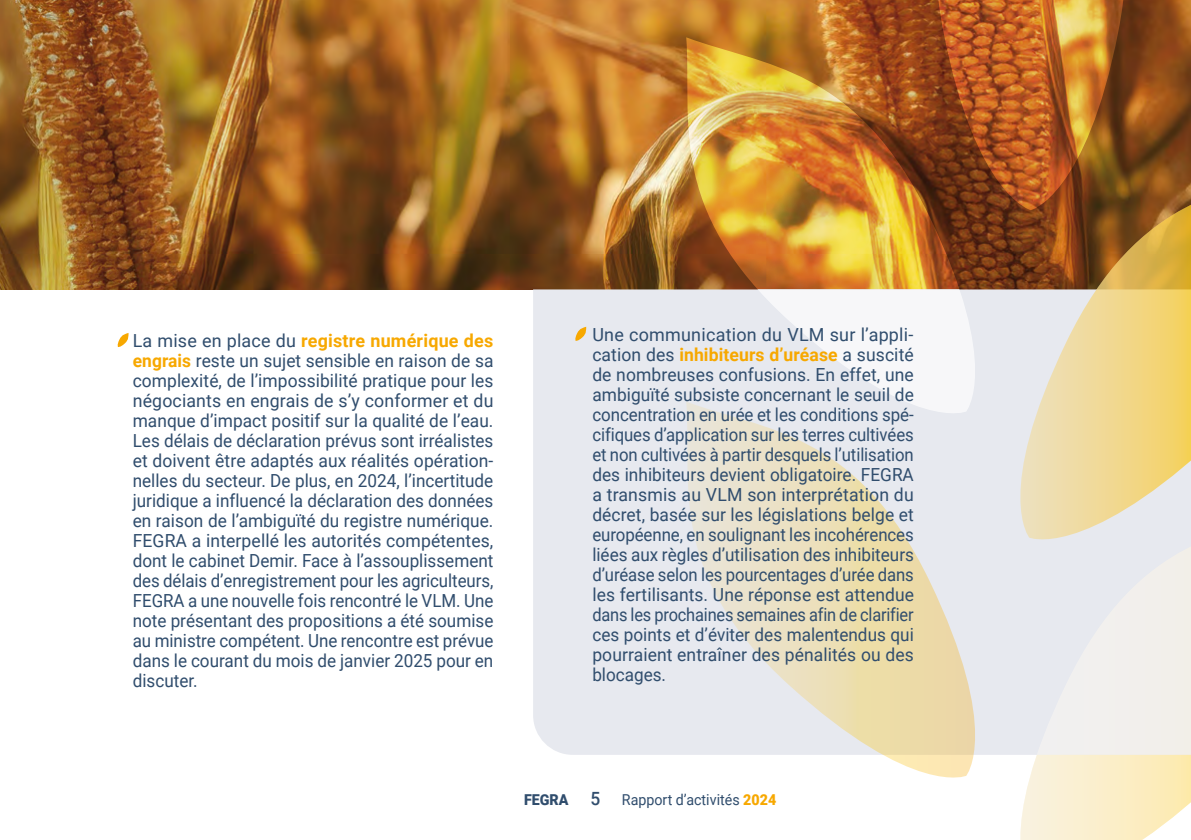
<style>
.page{position:relative;width:1191px;height:840px;background:#fff}
.page>*{position:absolute;margin:0;border:0;box-sizing:border-box;transform-origin:0 0}
.t1{font:18px/20px "Roboto";color:#304d6d;text-align:justify}
.t2{font:15px "Roboto";color:#304d6d;scale:.95 1}
.t3{font:900 15px "Roboto";color:#304d6d;scale:.95 1}
.s1{font-weight:700;color:#f7a800}
.s2{font-weight:500;font-size:18.2px}
.s3{font-weight:900;color:#f7a800}
</style>
<div class="page">
<img style="left:310px;top:0;width:881px;height:289px">
<img style="left:0;top:0;width:310px;height:289px">
<svg style="left:917px;top:0;width:227px;height:210px;background:#af6425"></svg>
<div style="left:533px;top:289px;width:469px;height:465px;background:#e7e9ef"></div>
<svg style="left:1002px;top:541px;width:189px;height:298px;background:#f0ede6"></svg>
<svg style="left:1002px;top:163px;width:189px;height:378px;background:#d0b27e"></svg>
<svg style="left:668px;top:415px;width:325px;height:363px;background:#eae4d3"></svg>
<img style="left:668px;top:37px;width:325px;height:378px">
<svg style="left:117px;top:333px;width:12px;height:14px"></svg>
<svg style="left:574px;top:326px;width:13px;height:15px"></svg>
<p class="t1" style="left:133px;top:330px;width:362px">La mise en place du <span class="s1">registre numérique des engrais</span> reste un sujet sensible en raison de sa complexité, de l’impossibilité pratique pour les négociants en engrais de s’y conformer et du manque d’impact positif sur la qualité de l’eau.<br>Les délais de déclaration prévus sont irréalistes et doivent être adaptés aux réalités opération&shy;nelles du secteur. De plus, en 2024, l’incertitude juridique a influencé la déclaration des données en raison de l’ambiguïté du registre numérique.<br>FEGRA a interpellé les autorités compétentes, dont le cabinet Demir. Face à l’assouplissement des délais d’enregistrement pour les agriculteurs, FEGRA a une nouvelle fois rencontré le VLM. Une note présentant des propositions a été soumise au ministre compétent. Une rencontre est prévue dans le courant du mois de janvier 2025 pour en discuter.</p>
<p class="t1" style="left:592px;top:323px;width:323px">Une communication du VLM sur l’appli&shy;cation des <span class="s1">inhibiteurs d’uréase</span> a suscité de nombreuses confusions. En effet, une ambiguïté subsiste concernant le seuil de concentration en urée et les conditions spé&shy;cifiques d’application sur les terres cultivées et non cultivées à partir desquels l’utilisation des inhibiteurs devient obligatoire. FEGRA a transmis au VLM son interprétation du décret, basée sur les législations belge et européenne, en soulignant les incohérences liées aux règles d’utilisation des inhibiteurs d’uréase selon les pourcentages d’urée dans les fertilisants. Une réponse est attendue dans les prochaines semaines afin de clarifier ces points et d’éviter des malentendus qui pourraient entraîner des pénalités ou des blocages.</p>
<p class="t3" style="left:524px;top:788px;width:82px">FEGRA <span class="s2">5</span></p>
<p class="t2" style="left:622px;top:788px;width:164px">Rapport d’activités <span class="s3">2024</span></p>
</div>
